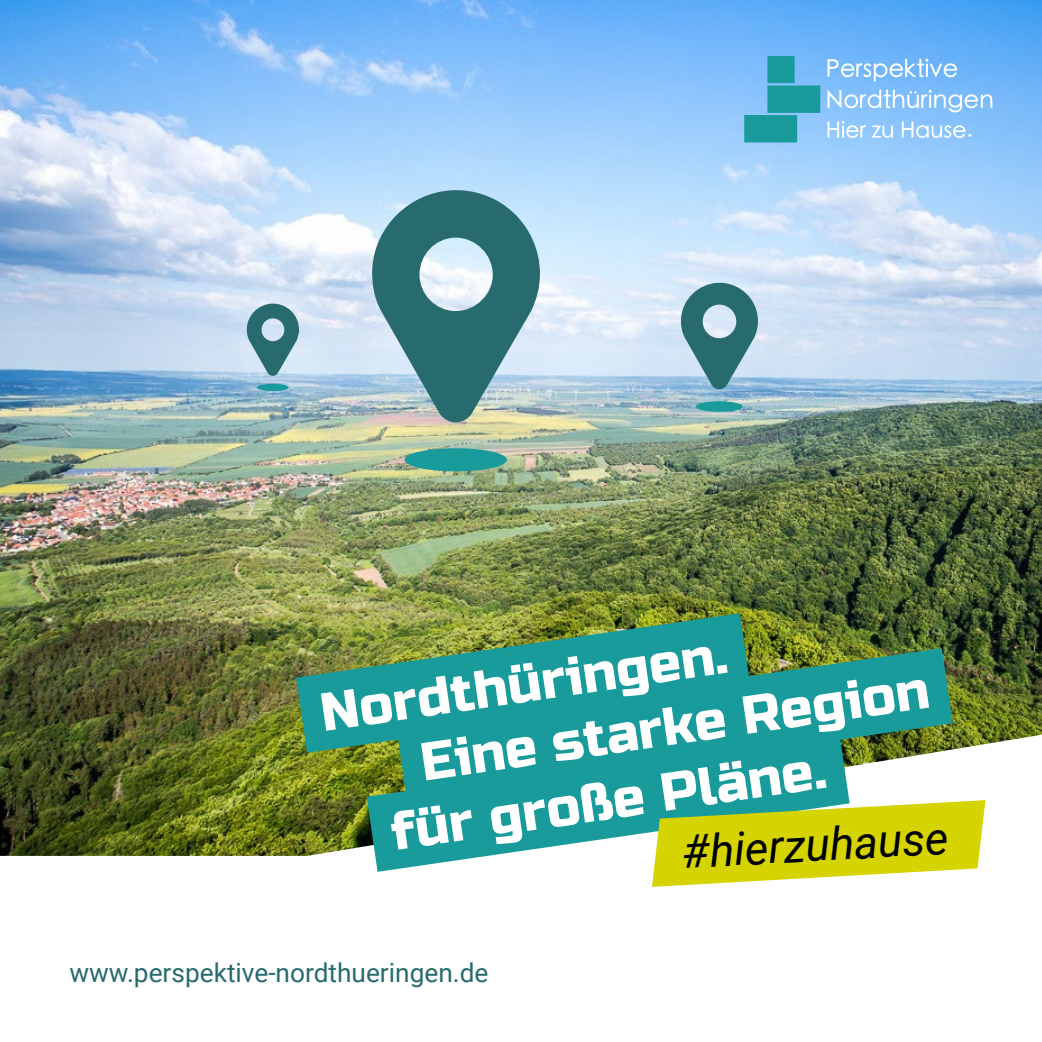
<style>
.page{position:relative;width:1042px;height:1042px;background:#fff}
.page>*{position:absolute;margin:0;border:0;box-sizing:border-box;transform-origin:0 0}
.Slogan{font:53.55px "Russo One";color:#fff}
.Headline_groß{font:italic 45.5px "Roboto";color:#000}
.t1{font:26.25px "Roboto";color:#276b6f}
</style>
<div class="page">
<img style="left:0;top:0;width:1042px;height:856px">
<svg style="left:744px;top:56px;width:76px;height:86px;background:#49acc7"></svg>
<svg style="left:827px;top:59px;width:165px;height:79px;background:#94c8fb"></svg>
<div style="left:404px;top:448px;width:103px;height:23px;background:#199b9c;border-radius:50%"></div>
<svg style="left:371px;top:187px;width:169px;height:239px;background:#729fa5"></svg>
<div style="left:696px;top:401px;width:47px;height:11px;background:#199b9c;border-radius:50%"></div>
<svg style="left:680px;top:281px;width:78px;height:110px;background:#6f9ea9"></svg>
<div style="left:257px;top:384px;width:32px;height:7px;background:#199b9c;border-radius:50%"></div>
<svg style="left:247px;top:303px;width:52px;height:74px;background:#72a0a9"></svg>
<svg style="left:286px;top:801px;width:366px;height:71px"></svg>
<img style="left:316px;top:600px;width:717px;height:251px">
<img style="left:216px;top:565px;width:615px;height:236px">
<svg style="left:652px;top:800px;width:333px;height:87px;background:#cad533"></svg>
<p class="Slogan" style="left:316px;top:681px;width:412px;rotate:-8deg">Nordthüringen.</p>
<p class="Slogan" style="left:416px;top:731px;width:515px;rotate:-8deg">Eine starke Region</p>
<p class="Slogan" style="left:387px;top:800px;width:440px;rotate:-8deg">für große Pläne.</p>
<p class="Headline_groß" style="left:680px;top:820px;width:268px;rotate:-3deg">#hierzuhause</p>
<p class="t1" style="left:69px;top:954px;width:420px">www.perspektive-nordthueringen.de</p>
</div>
